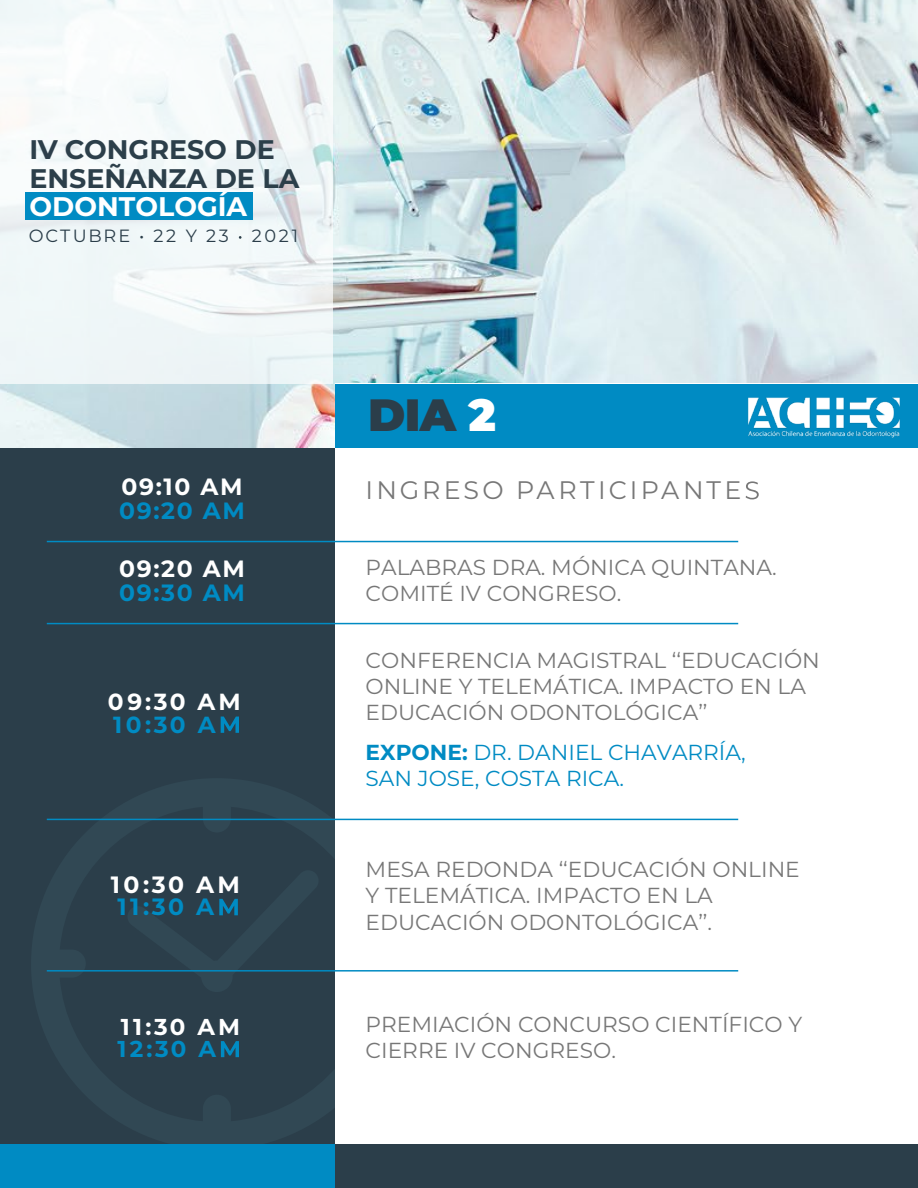
<style>
.page{position:relative;width:918px;height:1188px;background:#fff}
.page>*{position:absolute;margin:0;border:0;box-sizing:border-box;transform-origin:0 0}
.t1{font:900 45.15px "Montserrat";color:#2b3e4a}
.t2{font:700 26.85px/28.7px "Montserrat";color:#2c3f4a}
.t3{font:700 26.85px "Montserrat";color:#fff}
.t4{font:25.35px "Montserrat";letter-spacing:.13em;color:#777}
.t5{font:700 23.55px "Montserrat";letter-spacing:.07em;color:#fff}
.t6{font:700 23.55px "Montserrat";letter-spacing:.07em;color:#008bc3}
.t7{font:700 23.25px "Montserrat";color:#fff}
.t8{font:700 23.25px "Montserrat";color:#008bc3}
.t9{font:700 22.95px "Montserrat";color:#fff}
.t10{font:700 22.95px "Montserrat";color:#008bc3}
.t11{font:21.75px/26.1px "Montserrat";color:#777}
.t12{font:21.75px/26.1px "Montserrat";color:#008bc3}
.t13{font:17.7px "Montserrat";letter-spacing:.135em;color:#2b3e4a}
.s1{color:#fff}
.s2{font-weight:700}
</style>
<div class="page">
<div style="left:0;top:448px;width:335px;height:740px;background:#2b3e4a"></div>
<svg style="left:31px;top:818px;width:304px;height:327px"></svg>
<img style="left:0;top:0;width:918px;height:448px">
<svg style="left:0;top:0;width:333px;height:384px;fill:#f2f8f9"></svg>
<div style="left:0;top:1145px;width:335px;height:43px;background:#008bc3"></div>
<div style="left:335px;top:1145px;width:583px;height:43px;background:#2b3e4a"></div>
<hr style="left:47px;top:541px;width:691px;height:1px;background:#008bc3">
<hr style="left:47px;top:623px;width:691px;height:1px;background:#008bc3">
<hr style="left:47px;top:819px;width:691px;height:1px;background:#008bc3">
<hr style="left:47px;top:970px;width:691px;height:2px;background:#008bc3">
<div style="left:335px;top:384px;width:583px;height:64px;background:#008bc3"></div>
<svg style="left:746px;top:481px;width:13px;height:18px"></svg>
<svg style="left:221px;top:717px;width:18px;height:16px"></svg>
<svg style="left:126px;top:869px;width:194px;height:123px"></svg>
<svg style="left:221px;top:1041px;width:18px;height:16px"></svg>
<img style="left:741px;top:354px;width:165px;height:84px">
<div style="left:25px;top:192px;width:228px;height:27px;background:#008bc3"></div>
<p class="t2" style="left:30px;top:134px;width:271px">IV CONGRESO DE<br>ENSEÑANZA DE LA</p>
<p class="t3" style="left:30px;top:187px;width:219px">ODONTOLOGÍA</p>
<p class="t13" style="left:29px;top:224px;width:202px">OCTUBRE • 22 Y 23</p>
<p class="t13" style="left:252px;top:224px;width:48px">2021</p>
<p class="t5" style="left:121px;top:469px;width:123px">09:10 AM</p>
<p class="t6" style="left:119px;top:493px;width:127px">09:20 AM</p>
<p class="t5" style="left:119px;top:552px;width:127px">09:20 AM</p>
<p class="t6" style="left:119px;top:576px;width:127px">09:30 AM</p>
<p class="t7" style="left:108px;top:685px;width:134px">09:30 AM</p>
<p class="t8" style="left:113px;top:708px;width:104px">10:30 A</p>
<p class="t5" style="left:111px;top:868px;width:131px">10:30 AM</p>
<p class="t6" style="left:118px;top:890px;width:98px">11:30 A</p>
<p class="t9" style="left:121px;top:1010px;width:121px">11:30 AM</p>
<p class="t10" style="left:117px;top:1032px;width:100px">12:30 A</p>
<h1 class="t1" style="left:368px;top:381px;width:130px">DIA <span class="s1">2</span></h1>
<p class="t4" style="left:366px;top:473px;width:377px">INGRESO PARTICIPANTE</p>
<p class="t11" style="left:366px;top:553px;width:413px">PALABRAS DRA. MÓNICA QUINTANA.<br>COMITÉ IV CONGRESO.</p>
<p class="t11" style="left:366px;top:647px;width:456px">CONFERENCIA MAGISTRAL ‘‘EDUCACIÓN<br>ONLINE Y TELEMÁTICA. IMPACTO EN LA<br>EDUCACIÓN ODONTOLÓGICA’’</p>
<p class="t12" style="left:366px;top:738px;width:382px"><span class="s2">EXPONE:</span> DR. DANIEL CHAVARRÍA,<br>SAN JOSE, COSTA RICA.</p>
<p class="t11" style="left:366px;top:856px;width:436px">MESA REDONDA ‘‘EDUCACIÓN ONLINE<br>Y TELEMÁTICA. IMPACTO EN LA<br>EDUCACIÓN ODONTOLÓGICA’’.</p>
<p class="t11" style="left:366px;top:1010px;width:438px">PREMIACIÓN CONCURSO CIENTÍFICO Y<br>CIERRE IV CONGRESO.</p>
</div>
